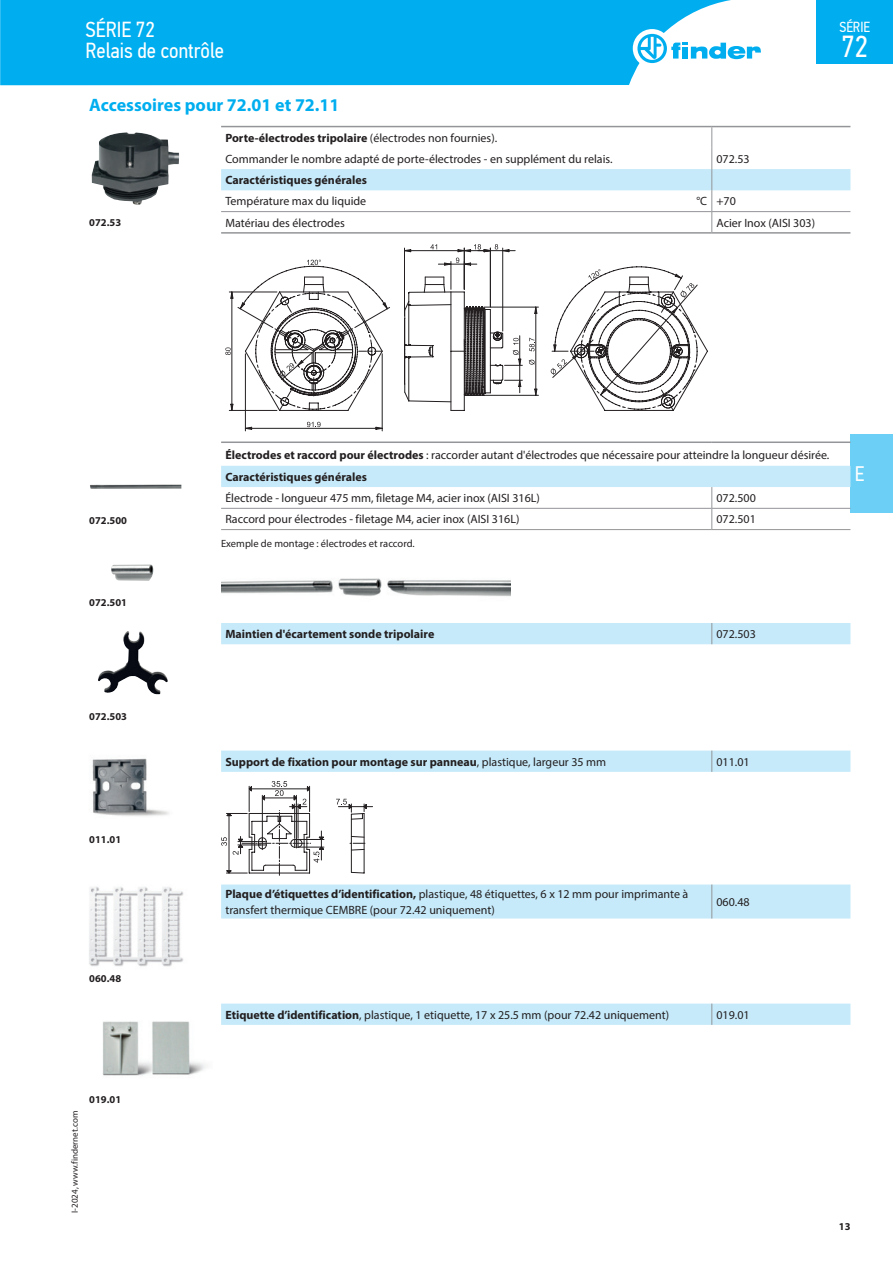
<style>
.page{position:relative;width:893px;height:1263px;background:#fff}
.page>*{position:absolute;margin:0;border:0;box-sizing:border-box;transform-origin:0 0}
.t1{font:30.3px "PF Din Text Cond Pro";color:#fff}
.t2{font:21.75px/21px "PF Din Text Cond Pro";color:#fff}
.t3{font:21px "PF Din Text Cond Pro";color:#fff}
.Titolo_T2{font:700 18px "Myriad Pro";color:#00aeef}
.t4{font:14.55px "PF Din Text Cond Pro";color:#fff}
.Corpo{font:12px/16.2px "Myriad Pro";color:#231f20}
.Corpo-2{font:700 12px "Myriad Pro";color:#231f20}
.Corpo_Bold{font:700 12px "Myriad Pro";color:#231f20}
.TXT_Immagini{font:700 10.5px "Myriad Pro";color:#231f20}
.TXT_Immagini-2{font:10.5px "Myriad Pro";color:#231f20}
.Corpo_NO_rientro{font:700 10.5px "Myriad Pro";color:#231f20}
.t5{font:9px "Myriad Pro";color:#231f20}
.s1{font-weight:400}
.s2{font-weight:700}
</style>
<div class="page">
<div style="left:850px;top:434px;width:43px;height:78px;background:#6bcff6"></div>
<svg style="left:221px;top:169px;width:629px;height:856px"></svg>
<hr style="left:221px;top:508px;width:491px;height:1px;background:#939598">
<hr style="left:712px;top:508px;width:138px;height:1px;background:#939598">
<hr style="left:221px;top:529px;width:491px;height:1px;background:#939598">
<hr style="left:712px;top:529px;width:138px;height:1px;background:#939598">
<hr style="left:711px;top:884px;width:1px;height:34px;background:#939598">
<hr style="left:712px;top:232px;width:138px;height:2px;background:#939598">
<svg style="left:711px;top:487px;width:1px;height:42px"></svg>
<hr style="left:712px;top:211px;width:138px;height:1px;background:#939598">
<svg style="left:711px;top:623px;width:1px;height:21px"></svg>
<svg style="left:711px;top:750px;width:1px;height:22px"></svg>
<svg style="left:711px;top:1003px;width:1px;height:22px"></svg>
<hr style="left:221px;top:211px;width:491px;height:1px;background:#939598">
<hr style="left:221px;top:232px;width:491px;height:2px;background:#939598">
<hr style="left:221px;top:126px;width:491px;height:1px;background:#939598">
<hr style="left:712px;top:126px;width:138px;height:1px;background:#939598">
<hr style="left:221px;top:441px;width:491px;height:2px;background:#939598">
<hr style="left:712px;top:441px;width:138px;height:2px;background:#939598">
<svg style="left:711px;top:127px;width:1px;height:105px"></svg>
<img style="left:92px;top:132px;width:87px;height:73px">
<hr style="left:245px;top:354px;width:1px;height:77px;background:#231f20">
<hr style="left:382px;top:354px;width:1px;height:77px;background:#231f20">
<svg style="left:225px;top:244px;width:483px;height:185px"></svg>
<img style="left:90px;top:484px;width:91px;height:5px">
<img style="left:111px;top:564px;width:43px;height:17px">
<img style="left:221px;top:562px;width:289px;height:49px">
<img style="left:98px;top:631px;width:70px;height:63px">
<img style="left:92px;top:758px;width:77px;height:58px">
<svg style="left:336px;top:799px;width:37px;height:75px"></svg>
<svg style="left:221px;top:781px;width:103px;height:94px"></svg>
<img style="left:89px;top:886px;width:95px;height:81px">
<img style="left:102px;top:1021px;width:104px;height:55px">
<div style="left:0;top:0;width:731px;height:85px;background:#00aeef"></div>
<div style="left:633px;top:29px;width:38px;height:39px;background:#fff;border-radius:50%"></div>
<svg style="left:637px;top:34px;width:124px;height:29px"></svg>
<div style="left:816px;top:0;width:77px;height:64px;background:#00aeef"></div>
<h2 class="t2" style="left:85px;top:19px;width:140px">SÉRIE 72<br>Relais de contrôle</h2>
<p class="Titolo_T2" style="left:89px;top:93px;width:252px">Accessoires pour 72.01 et 72.11</p>
<p class="TXT_Immagini" style="left:89px;top:216px;width:33px">072.53</p>
<p class="Corpo-2" style="left:225px;top:130px;width:273px">Porte-électrodes tripolaire <span class="s1">(électrodes non fournies).</span></p>
<p class="Corpo" style="left:225px;top:151px;width:389px">Commander le nombre adapté de porte-électrodes - en supplément du relais.</p>
<p class="Corpo" style="left:716px;top:151px;width:35px">072.53</p>
<p class="Corpo_Bold" style="left:225px;top:172px;width:143px">Caractéristiques générales</p>
<p class="Corpo" style="left:225px;top:193px;width:142px">Température max du liquide</p>
<p class="Corpo" style="left:696px;top:193px;width:12px">°C</p>
<p class="Corpo" style="left:716px;top:193px;width:21px">+70</p>
<p class="Corpo" style="left:225px;top:214px;width:121px">Matériau des électrodes</p>
<p class="Corpo" style="left:716px;top:214px;width:100px">Acier Inox (AISI 303)</p>
<p class="t4" style="left:839px;top:19px;width:32px">SÉRIE</p>
<h1 class="t1" style="left:841px;top:28px;width:28px">72</h1>
<p class="Corpo_NO_rientro" style="left:89px;top:514px;width:39px">072.500</p>
<p class="TXT_Immagini" style="left:89px;top:596px;width:39px">072.501</p>
<p class="TXT_Immagini" style="left:89px;top:709px;width:39px">072.503</p>
<p class="TXT_Immagini" style="left:89px;top:832px;width:33px">011.01</p>
<p class="TXT_Immagini" style="left:89px;top:972px;width:33px">060.48</p>
<p class="t5" style="left:69px;top:1213px;width:103px;rotate:-90deg">I-2024, www.findernet.com</p>
<p class="TXT_Immagini" style="left:89px;top:1092px;width:33px">019.01</p>
<p class="Corpo" style="left:225px;top:446px;width:606px"><span class="s2">Électrodes et raccord pour électrodes</span> : raccorder autant d'électrodes que nécessaire pour atteindre la longueur désirée.</p>
<p class="Corpo_Bold" style="left:225px;top:469px;width:143px">Caractéristiques générales</p>
<p class="Corpo" style="left:225px;top:490px;width:316px">Électrode - longueur 475 mm, filetage M4, acier inox (AISI 316L)</p>
<p class="Corpo" style="left:716px;top:490px;width:41px">072.500</p>
<p class="Corpo" style="left:225px;top:511px;width:296px">Raccord pour électrodes - filetage M4, acier inox (AISI 316L)</p>
<p class="Corpo" style="left:716px;top:511px;width:41px">072.501</p>
<p class="TXT_Immagini-2" style="left:221px;top:537px;width:195px">Exemple de montage : électrodes et raccord.</p>
<h3 class="t3" style="left:855px;top:461px;width:11px">E</h3>
<p class="Corpo_Bold" style="left:225px;top:626px;width:210px">Maintien d'écartement sonde tripolaire</p>
<p class="Corpo" style="left:716px;top:626px;width:41px">072.503</p>
<p class="Corpo-2" style="left:225px;top:754px;width:382px">Support de fixation pour montage sur panneau<span class="s1">, plastique, largeur 35 mm</span></p>
<p class="Corpo" style="left:716px;top:753px;width:35px">011.01</p>
<p class="Corpo" style="left:225px;top:886px;width:465px"><span class="s2">Plaque d’étiquettes d’identification,</span> plastique, 48 étiquettes, 6 x 12 mm pour imprimante à transfert thermique CEMBRE (pour 72.42 uniquement)</p>
<p class="Corpo" style="left:716px;top:894px;width:35px">060.48</p>
<p class="Corpo" style="left:225px;top:1006px;width:445px"><span class="s2">Etiquette d’identification</span>, plastique, 1 etiquette, 17 x 25.5 mm (pour 72.42 uniquement)</p>
<p class="Corpo" style="left:716px;top:1006px;width:35px">019.01</p>
<p class="TXT_Immagini" style="left:839px;top:1219px;width:13px">13</p>
</div>
